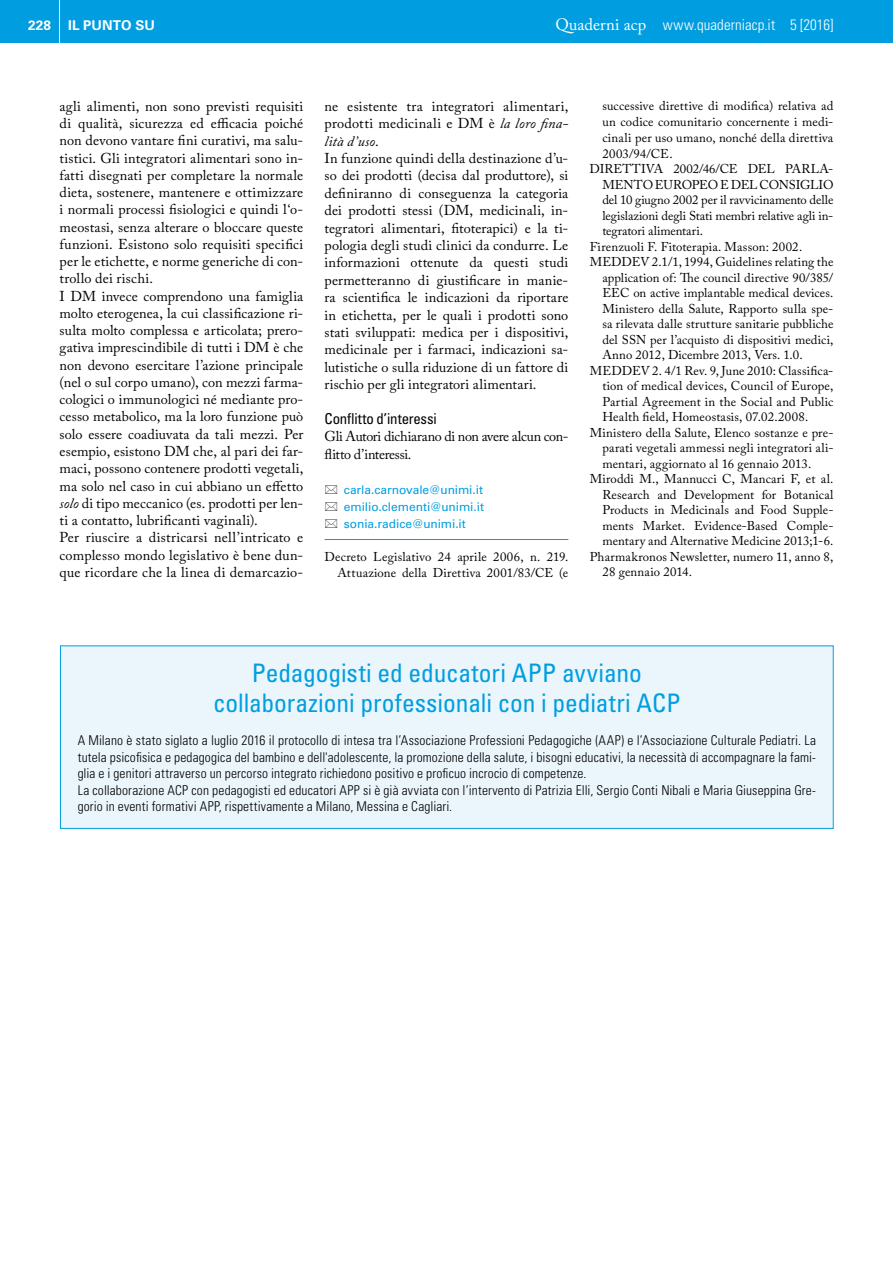
<style>
.page{position:relative;width:893px;height:1263px;background:#fff}
.page>*{position:absolute;margin:0;border:0;box-sizing:border-box;transform-origin:0 0}
.t1{font:condensed 25.5px/30.6px "Univers LT Std";letter-spacing:-.005em;color:#009ee0;text-align:center}
.t2{font:300 condensed 15px "Univers LT Std";letter-spacing:.005em;color:#fff}
.t3{font:condensed 15px "Univers LT Std";letter-spacing:-.01em;color:#000}
.t4{font:14.25px/17.2px "Adobe Caslon Pro";letter-spacing:.01em;color:#000}
.t5{font:14.25px/17.4px "Adobe Caslon Pro";letter-spacing:-.025em;color:#000}
.t6{font:300 condensed 13.5px/16.5px "Univers LT Std";letter-spacing:.01em;color:#000}
.t7{font:700 13.5px "Univers LT Std";color:#fff}
.t8{font:12.75px/15.5px "Adobe Caslon Pro";letter-spacing:.01em;color:#000;text-align:right}
.t9{font:12.75px "Adobe Caslon Pro";letter-spacing:-.01em;color:#000}
.t10{font:12.75px "Adobe Caslon Pro";letter-spacing:-.015em;color:#000}
.t11{font:12px/17.4px "Univers LT Std";letter-spacing:-.01em;color:#009ee0;text-align:justify}
.s1{font-family:"Adobe Caslon Pro";font-weight:400;font-stretch:normal;font-size:16.5px}
.s2{font-style:inherit}
.s3{font-style:italic}
</style>
<div class="page">
<div style="left:0;top:0;width:893px;height:43px;background:#009ee0"></div>
<hr style="left:59px;top:0;width:1px;height:48px;background:#fff">
<hr style="left:325px;top:539px;width:243px;height:1px;background:#009ee0">
<div style="left:60px;top:646px;width:773px;height:182px;background:#ebf6fc"></div>
<div style="left:60px;top:646px;width:773px;height:183px;border:1px solid #009ee0"></div>
<p class="t7" style="left:28px;top:17px;width:25px">228</p>
<p class="t7" style="left:68px;top:17px;width:26px">IL PUNTO</p>
<p class="t7" style="left:135px;top:17px;width:11px">SU</p>
<p class="t2" style="left:555px;top:15px;width:280px"><span class="s1">Quaderni acp</span> www.quaderniacp.it <span class="s2">5 [2016]</span></p>
<p class="t4" style="left:60px;top:97px;width:245px">agli alimenti, non sono previsti requisiti di qualità, sicurezza ed efficacia poiché non devono vantare fini curativi, ma salu&shy;tistici. Gli integratori alimentari sono in&shy;fatti disegnati per completare la normale dieta, sostenere, mantenere e ottimizzare i normali processi fisiologici e quindi l‘o&shy;meostasi, senza alterare o bloccare queste funzioni. Esistono solo requisiti specifici per le etichette, e norme generiche di con&shy;trollo dei rischi.<br>I DM invece comprendono una famiglia molto eterogenea, la cui classificazione ri&shy;sulta molto complessa e articolata; prero&shy;gativa imprescindibile di tutti i DM è che non devono esercitare l’azione principale (nel o sul corpo umano), con mezzi farma&shy;cologici o immunologici né mediante pro&shy;cesso metabolico, ma la loro funzione può solo essere coadiuvata da tali mezzi. Per esempio, esistono DM che, al pari dei far&shy;maci, possono contenere prodotti vegetali, ma solo nel caso in cui abbiano un effetto <span class="s3">solo</span> di tipo meccanico (es. prodotti per len&shy;ti a contatto, lubrificanti vaginali).<br>Per riuscire a districarsi nell’intricato e complesso mondo legislativo è bene dun&shy;que ricordare che la linea di demarcazio-</p>
<p class="t4" style="left:325px;top:97px;width:245px">ne esistente tra integratori alimentari, prodotti medicinali e DM è <span class="s3">la loro fina&shy;lità d’uso</span>.<br>In funzione quindi della destinazione d’u&shy;so dei prodotti (decisa dal produttore), si definiranno di conseguenza la categoria dei prodotti stessi (DM, medicinali, in&shy;tegratori alimentari, fitoterapici) e la ti&shy;pologia degli studi clinici da condurre. Le informazioni ottenute da questi studi permetteranno di giustificare in manie&shy;ra scientifica le indicazioni da riportare in etichetta, per le quali i prodotti sono stati sviluppati: medica per i dispositivi, medicinale per i farmaci, indicazioni sa&shy;lutistiche o sulla riduzione di un fattore di rischio per gli integratori alimentari.</p>
<p class="t3" style="left:325px;top:409px;width:114px">Conflitto d’interessi</p>
<p class="t5" style="left:325px;top:428px;width:245px">Gli Autori dichiarano di non avere alcun con&shy;flitto d’interessi.</p>
<p class="t11" style="left:344px;top:481px;width:142px">carla.carnovale@unimi.it emilio.clementi@unimi.it sonia.radice@unimi.it</p>
<p class="t8" style="left:325px;top:549px;width:245px">Decreto Legislativo 24 aprile 2006, n. 219.<br>Attuazione della Direttiva 2001/83/CE (e</p>
<p class="t8" style="left:602px;top:98px;width:233px">successive direttive di modifica) relativa ad</p>
<p class="t8" style="left:602px;top:114px;width:233px">un codice comunitario concernente i medi-</p>
<p class="t8" style="left:602px;top:130px;width:233px">cinali per uso umano, nonché della direttiva</p>
<p class="t8" style="left:602px;top:146px;width:72px">2003/94/CE.</p>
<p class="t8" style="left:590px;top:161px;width:245px">DIRETTIVA 2002/46/CE DEL PARLA-</p>
<p class="t10" style="left:602px;top:177px;width:233px">MENTO EUROPEO E DEL CONSIGLIO</p>
<p class="t8" style="left:602px;top:192px;width:233px">del 10 giugno 2002 per il ravvicinamento delle</p>
<p class="t9" style="left:602px;top:208px;width:233px">legislazioni degli Stati membri relative agli in-</p>
<p class="t9" style="left:602px;top:223px;width:102px">tegratori alimentari.</p>
<p class="t8" style="left:590px;top:239px;width:214px">Firenzuoli F. Fitoterapia. Masson: 2002.</p>
<p class="t8" style="left:590px;top:254px;width:245px">MEDDEV 2.1/1, 1994, Guidelines relating the</p>
<p class="t8" style="left:602px;top:270px;width:233px">application of: The council directive 90/385/</p>
<p class="t8" style="left:602px;top:285px;width:233px">EEC on active implantable medical devices.</p>
<p class="t8" style="left:602px;top:301px;width:233px">Ministero della Salute, Rapporto sulla spe-</p>
<p class="t8" style="left:602px;top:316px;width:233px">sa rilevata dalle strutture sanitarie pubbliche</p>
<p class="t8" style="left:602px;top:332px;width:233px">del SSN per l’acquisto di dispositivi medici,</p>
<p class="t8" style="left:602px;top:347px;width:202px">Anno 2012, Dicembre 2013, Vers. 1.0.</p>
<p class="t8" style="left:590px;top:363px;width:245px">MEDDEV 2. 4/1 Rev. 9, June 2010: Classifica-</p>
<p class="t8" style="left:602px;top:378px;width:233px">tion of medical devices, Council of Europe,</p>
<p class="t8" style="left:602px;top:394px;width:232px">Partial Agreement in the Social and Public</p>
<p class="t8" style="left:602px;top:409px;width:207px">Health field, Homeostasis, 07.02.2008.</p>
<p class="t8" style="left:590px;top:425px;width:245px">Ministero della Salute, Elenco sostanze e pre-</p>
<p class="t8" style="left:602px;top:440px;width:233px">parati vegetali ammessi negli integratori ali-</p>
<p class="t8" style="left:602px;top:456px;width:210px">mentari, aggiornato al 16 gennaio 2013.</p>
<p class="t8" style="left:590px;top:471px;width:245px">Miroddi M., Mannucci C, Mancari F, et al.</p>
<p class="t8" style="left:602px;top:487px;width:233px">Research and Development for Botanical</p>
<p class="t8" style="left:602px;top:502px;width:233px">Products in Medicinals and Food Supple-</p>
<p class="t8" style="left:602px;top:518px;width:233px">ments Market. Evidence-Based Comple-</p>
<p class="t8" style="left:602px;top:533px;width:233px">mentary and Alternative Medicine 2013;1-6.</p>
<p class="t8" style="left:590px;top:549px;width:245px">Pharmakronos Newsletter, numero 11, anno 8,</p>
<p class="t8" style="left:602px;top:564px;width:91px">28 gennaio 2014.</p>
<h1 class="t1" style="left:213px;top:657px;width:469px">Pedagogisti ed educatori APP avviano collaborazioni professionali con i pediatri ACP</h1>
<p class="t6" style="left:78px;top:732px;width:740px">A Milano è stato siglato a luglio 2016 il protocollo di intesa tra l’Associazione Professioni Pedagogiche (AAP) e l’Associazione Culturale Pediatri. La tutela psicofisica e pedagogica del bambino e dell'adolescente, la promozione della salute, i bisogni educativi, la necessità di accompagnare la fami&shy;glia e i genitori attraverso un percorso integrato richiedono positivo e proficuo incrocio di competenze.<br>La collaborazione ACP con pedagogisti ed educatori APP si è già avviata con l’intervento di Patrizia Elli, Sergio Conti Nibali e Maria Giuseppina Gre&shy;gorio in eventi formativi APP, rispettivamente a Milano, Messina e Cagliari.</p>
</div>
